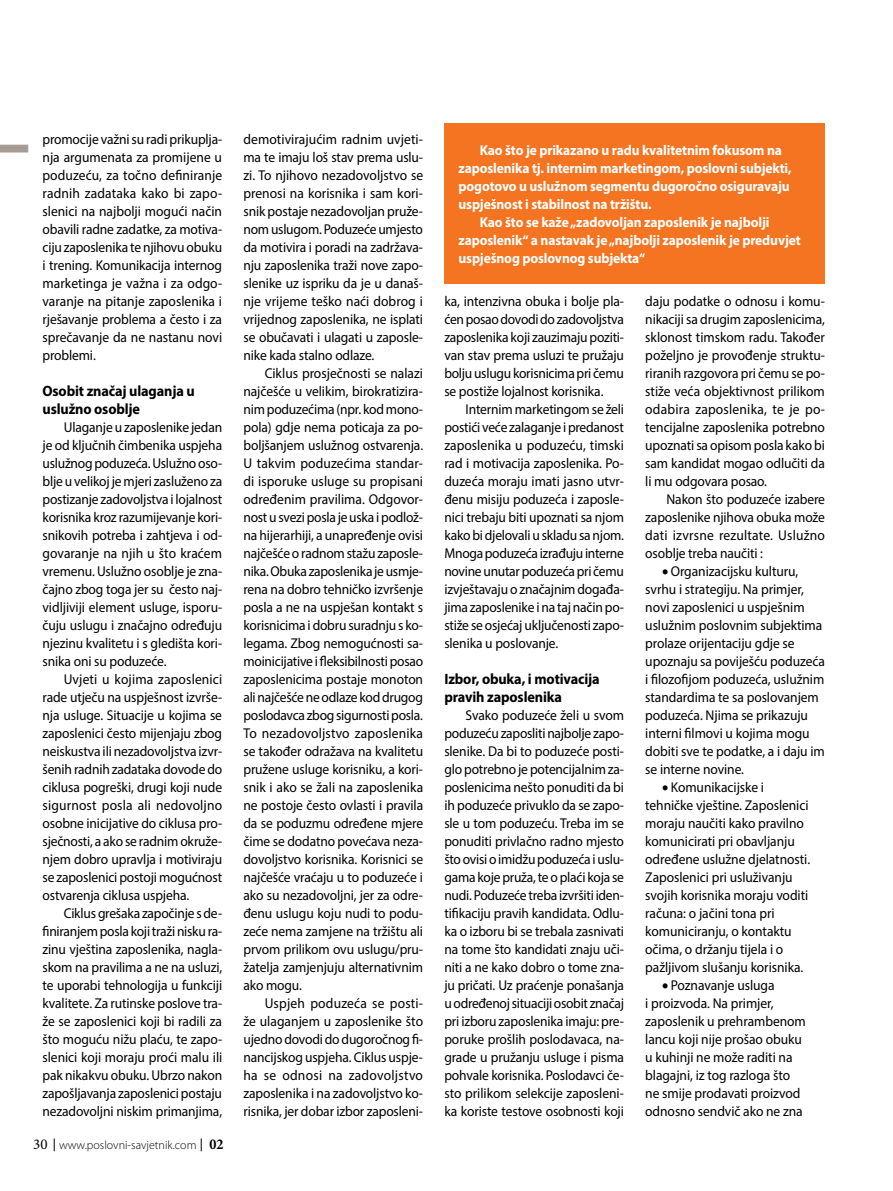
<style>
.page{position:relative;width:893px;height:1191px;background:#fff}
.page>*{position:absolute;margin:0;border:0;box-sizing:border-box;transform-origin:0 0}
.t1{font:700 15px/18px "Myriad Pro";letter-spacing:-.01em;color:#000;scale:.95 1}
.t2{font:14.25px/18px "Myriad Pro";letter-spacing:-.005em;color:#000;text-align:justify;scale:.95 1}
.t3{font:700 14.25px "Myriad Pro";letter-spacing:-.01em;color:#fff;scale:.95 1}
.t4{font:300 12px "Myriad Pro";color:#000}
.s1{font-family:"Minion Pro";font-weight:400;font-size:15px}
.s2{font-family:"Minion Pro";font-weight:700;font-stretch:condensed;font-size:15px}
</style>
<div class="page">
<svg style="left:54px;top:1138px;width:1px;height:13px"></svg>
<svg style="left:201px;top:1138px;width:1px;height:13px"></svg>
<svg style="left:0;top:145px;width:28px;height:7px"></svg>
<div style="left:444px;top:123px;width:381px;height:160px;background:#f47421"></div>
<p class="t2" style="left:43px;top:130px;width:191px">promocije važni su radi prikuplja&shy;nja argumenata za promijene u poduzeću, za točno definiranje radnih zadataka kako bi zapo&shy;slenici na najbolji mogući način obavili radne zadatke, za motiva&shy;ciju zaposlenika te njihovu obuku i trening. Komunikacija internog marketinga je važna i za odgo&shy;varanje na pitanje zaposlenika i rješavanje problema a često i za sprečavanje da ne nastanu novi problemi.</p>
<p class="t1" style="left:43px;top:381px;width:162px">Osobit značaj ulaganja u uslužno osoblje</p>
<p class="t2" style="left:43px;top:418px;width:191px;text-indent:21px">Ulaganje u zaposlenike jedan je od ključnih čimbenika uspjeha uslužnog poduzeća. Uslužno oso&shy;blje u velikoj je mjeri zasluženo za postizanje zadovoljstva i lojalnost korisnika kroz razumijevanje kori&shy;snikovih potreba i zahtjeva i od&shy;govaranje na njih u što kraćem vremenu. Uslužno osoblje je zna&shy;čajno zbog toga jer su često naj&shy;vidljiviji element usluge, isporu&shy;čuju uslugu i značajno određuju njezinu kvalitetu i s gledišta kori&shy;snika oni su poduzeće.</p>
<p class="t2" style="left:43px;top:670px;width:191px;text-indent:21px">Uvjeti u kojima zaposlenici rade utječu na uspješnost izvrše&shy;nja usluge. Situacije u kojima se zaposlenici često mijenjaju zbog neiskustva ili nezadovoljstva izvr&shy;šenih radnih zadataka dovode do ciklusa pogreški, drugi koji nude sigurnost posla ali nedovoljno osobne inicijative do ciklusa pro&shy;sječnosti, a ako se radnim okruže&shy;njem dobro upravlja i motiviraju se zaposlenici postoji mogućnost ostvarenja ciklusa uspjeha.</p>
<p class="t2" style="left:43px;top:904px;width:191px;text-indent:21px">Ciklus grešaka započinje s de&shy;finiranjem posla koji traži nisku ra&shy;zinu vještina zaposlenika, nagla&shy;skom na pravilima a ne na usluzi, te uporabi tehnologija u funkciji kvalitete. Za rutinske poslove tra&shy;že se zaposlenici koji bi radili za što moguću nižu plaću, te zapo&shy;slenici koji moraju proći malu ili pak nikakvu obuku. Ubrzo nakon zapošljavanja zaposlenici postaju nezadovoljni niskim primanjima,</p>
<p class="t4" style="left:33px;top:1137px;width:192px"><span class="s1">30</span> www.poslovni-savjetnik.com <span class="s2">02</span></p>
<p class="t2" style="left:243px;top:130px;width:191px">demotivirajućim radnim uvjeti&shy;ma te imaju loš stav prema uslu&shy;zi. To njihovo nezadovoljstvo se prenosi na korisnika i sam kori&shy;snik postaje nezadovoljan pruže&shy;nom uslugom. Poduzeće umjesto da motivira i poradi na zadržava&shy;nju zaposlenika traži nove zapo&shy;slenike uz ispriku da je u današ&shy;nje vrijeme teško naći dobrog i vrijednog zaposlenika, ne isplati se obučavati i ulagati u zaposle&shy;nike kada stalno odlaze.</p>
<p class="t2" style="left:243px;top:364px;width:191px;text-indent:21px">Ciklus prosječnosti se nalazi najčešće u velikim, birokratizira&shy;nim poduzećima (npr. kod mono&shy;pola) gdje nema poticaja za po&shy;boljšanjem uslužnog ostvarenja.<br>U takvim poduzećima standar&shy;di isporuke usluge su propisani određenim pravilima. Odgovor&shy;nost u svezi posla je uska i podlož&shy;na hijerarhiji, a unapređenje ovisi najčešće o radnom stažu zaposle&shy;nika. Obuka zaposlenika je usmje&shy;rena na dobro tehničko izvršenje posla a ne na uspješan kontakt s korisnicima i dobru suradnju s ko&shy;legama. Zbog nemogućnosti sa&shy;moinicijative i fleksibilnosti posao zaposlenicima postaje monoton ali najčešće ne odlaze kod drugog poslodavca zbog sigurnosti posla.<br>To nezadovoljstvo zaposlenika se također odražava na kvalitetu pružene usluge korisniku, a kori&shy;snik i ako se žali na zaposlenika ne postoje često ovlasti i pravila da se poduzmu određene mjere čime se dodatno povećava neza&shy;dovoljstvo korisnika. Korisnici se najčešće vraćaju u to poduzeće i ako su nezadovoljni, jer za odre&shy;đenu uslugu koju nudi to podu&shy;zeće nema zamjene na tržištu ali prvom prilikom ovu uslugu/pru&shy;žatelja zamjenjuju alternativnim ako mogu.</p>
<p class="t2" style="left:243px;top:994px;width:191px;text-indent:21px">Uspjeh poduzeća se posti&shy;že ulaganjem u zaposlenike što ujedno dovodi do dugoročnog fi&shy;nancijskog uspjeha. Ciklus uspje&shy;ha se odnosi na zadovoljstvo zaposlenika i na zadovoljstvo ko&shy;risnika, jer dobar izbor zaposleni-</p>
<p class="t3" style="left:480px;top:141px;width:320px">Kao što je prikazano u radu kvalitetnim fokusom na</p>
<p class="t3" style="left:458px;top:159px;width:352px">zaposlenika tj. internim marketingom, poslovni subjekti,</p>
<p class="t3" style="left:458px;top:177px;width:350px">pogotovo u uslužnom segmentu dugoročno osiguravaju</p>
<p class="t3" style="left:458px;top:195px;width:205px">uspješnost i stabilnost na tržištu.</p>
<p class="t3" style="left:480px;top:213px;width:306px">Kao što se kaže „zadovoljan zaposlenik je najbolji</p>
<p class="t3" style="left:458px;top:231px;width:362px">zaposlenik“ a nastavak je „najbolji zaposlenik je preduvjet</p>
<p class="t3" style="left:458px;top:249px;width:198px">uspješnog poslovnog subjekta“</p>
<p class="t2" style="left:444px;top:292px;width:191px">ka, intenzivna obuka i bolje pla&shy;ćen posao dovodi do zadovoljstva zaposlenika koji zauzimaju poziti&shy;van stav prema usluzi te pružaju bolju uslugu korisnicima pri čemu se postiže lojalnost korisnika.</p>
<p class="t2" style="left:444px;top:400px;width:191px;text-indent:21px">Internim marketingom se želi postići veće zalaganje i predanost zaposlenika u poduzeću, timski rad i motivacija zaposlenika. Po&shy;duzeća moraju imati jasno utvr&shy;đenu misiju poduzeća i zaposle&shy;nici trebaju biti upoznati sa njom kako bi djelovali u skladu sa njom.<br>Mnoga poduzeća izrađuju interne novine unutar poduzeća pri čemu izvještavaju o značajnim događa&shy;jima zaposlenike i na taj način po&shy;stiže se osjećaj uključenosti zapo&shy;slenika u poslovanje.</p>
<p class="t1" style="left:444px;top:669px;width:165px">Izbor, obuka, i motivacija pravih zaposlenika</p>
<p class="t2" style="left:444px;top:706px;width:191px;text-indent:21px">Svako poduzeće želi u svom poduzeću zaposliti najbolje zapo&shy;slenike. Da bi to poduzeće posti&shy;glo potrebno je potencijalnim za&shy;poslenicima nešto ponuditi da bi ih poduzeće privuklo da se zapo&shy;sle u tom poduzeću. Treba im se ponuditi privlačno radno mjesto što ovisi o imidžu poduzeća i uslu&shy;gama koje pruža, te o plaći koja se nudi. Poduzeće treba izvršiti iden&shy;tifikaciju pravih kandidata. Odlu&shy;ka o izboru bi se trebala zasnivati na tome što kandidati znaju uči&shy;niti a ne kako dobro o tome zna&shy;ju pričati. Uz praćenje ponašanja u određenoj situaciji osobit značaj pri izboru zaposlenika imaju: pre&shy;poruke prošlih poslodavaca, na&shy;grade u pružanju usluge i pisma pohvale korisnika. Poslodavci če&shy;sto prilikom selekcije zaposleni&shy;ka koriste testove osobnosti koji</p>
<p class="t2" style="left:645px;top:292px;width:191px">daju podatke o odnosu i komu&shy;nikaciji sa drugim zaposlenicima, sklonost timskom radu. Također poželjno je provođenje struktu&shy;riranih razgovora pri čemu se po&shy;stiže veća objektivnost prilikom odabira zaposlenika, te je po&shy;tencijalne zaposlenika potrebno upoznati sa opisom posla kako bi sam kandidat mogao odlučiti da li mu odgovara posao.</p>
<p class="t2" style="left:645px;top:490px;width:191px;text-indent:21px">Nakon što poduzeće izabere zaposlenike njihova obuka može dati izvrsne rezultate. Uslužno osoblje treba naučiti :</p>
<p class="t2" style="left:645px;top:562px;width:191px;text-align:left;text-indent:17px">• Organizacijsku kulturu, svrhu i strategiju. Na primjer, novi zaposlenici u uspješnim uslužnim poslovnim subjektima prolaze orijentaciju gdje se upoznaju sa poviješću poduzeća i filozofijom poduzeća, uslužnim standardima te sa poslovanjem poduzeća. Njima se prikazuju interni filmovi u kojima mogu dobiti sve te podatke, a i daju im se interne novine.</p>
<p class="t2" style="left:645px;top:778px;width:175px;text-align:left;text-indent:17px">• Komunikacijske i tehničke vještine. Zaposlenici moraju naučiti kako pravilno komunicirati pri obavljanju određene uslužne djelatnosti.<br>Zaposlenici pri usluživanju svojih korisnika moraju voditi računa: o jačini tona pri komuniciranju, o kontaktu očima, o držanju tijela i o pažljivom slušanju korisnika.</p>
<p class="t2" style="left:645px;top:976px;width:171px;text-align:left;text-indent:17px">• Poznavanje usluga<br>i proizvoda. Na primjer, zaposlenik u prehrambenom lancu koji nije prošao obuku u kuhinji ne može raditi na blagajni, iz tog razloga što ne smije prodavati proizvod odnosno sendvič ako ne zna</p>
</div>
